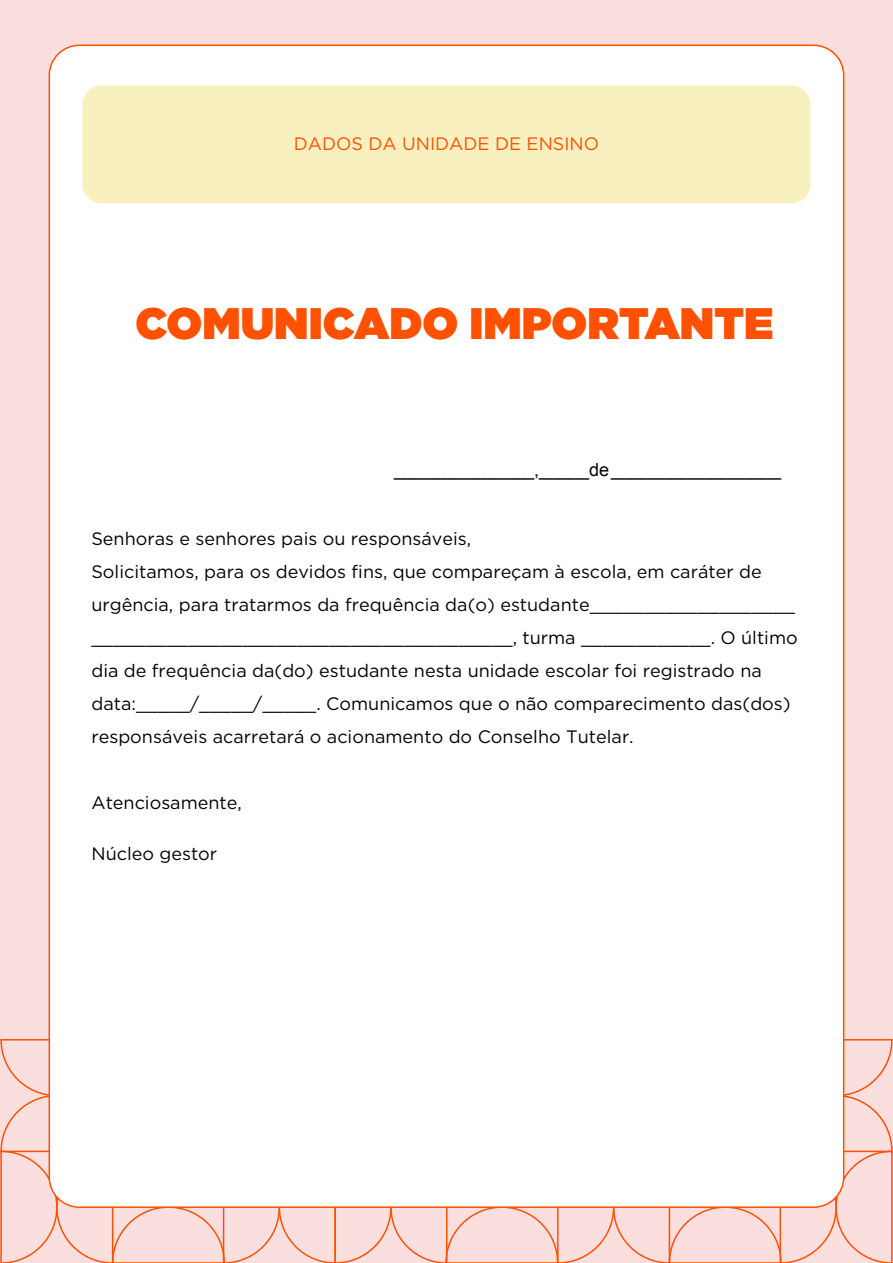
<style>
.page{position:relative;width:893px;height:1263px;background:#fbdfdf}
.page>*{position:absolute;margin:0;border:0;box-sizing:border-box;transform-origin:0 0}
.t1{font:900 44.1px "Gotham";color:#ff5101}
.t2{font:18px/33px "Gotham";color:#030306}
.t3{font:18px "Arial";color:#030306}
.t4{font:18px "Gotham";color:#ff5101}
</style>
<div class="page">
<svg style="left:0;top:1038px;width:893px;height:225px"></svg>
<div style="left:49px;top:45px;width:795px;height:1162px;background:#fff;border-radius:30px"></div>
<div style="left:82px;top:85px;width:728px;height:118px;background:#f9f0c0;border-radius:19px"></div>
<p class="t4" style="left:294px;top:132px;width:307px">DADOS DA UNIDADE DE ENSINO</p>
<h1 class="t1" style="left:136px;top:291px;width:639px">COMUNICADO IMPORTANTE</h1>
<p class="t3" style="left:394px;top:458px;width:389px">______________,_____de_________________</p>
<p class="t2" style="left:91px;top:521px;width:708px">Senhoras e senhores pais ou responsáveis,<br>Solicitamos, para os devidos fins, que compareçam à escola, em caráter de urgência, para tratarmos da frequência da(o) estudante___________________ _______________________________________, turma ____________. O último dia de frequência da(do) estudante nesta unidade escolar foi registrado na data:_____/_____/_____. Comunicamos que o não comparecimento das(dos) responsáveis acarretará o acionamento do Conselho Tutelar.</p>
<p class="t2" style="left:91px;top:785px;width:152px">Atenciosamente,</p>
<p class="t2" style="left:91px;top:836px;width:127px">Núcleo gestor</p>
</div>
